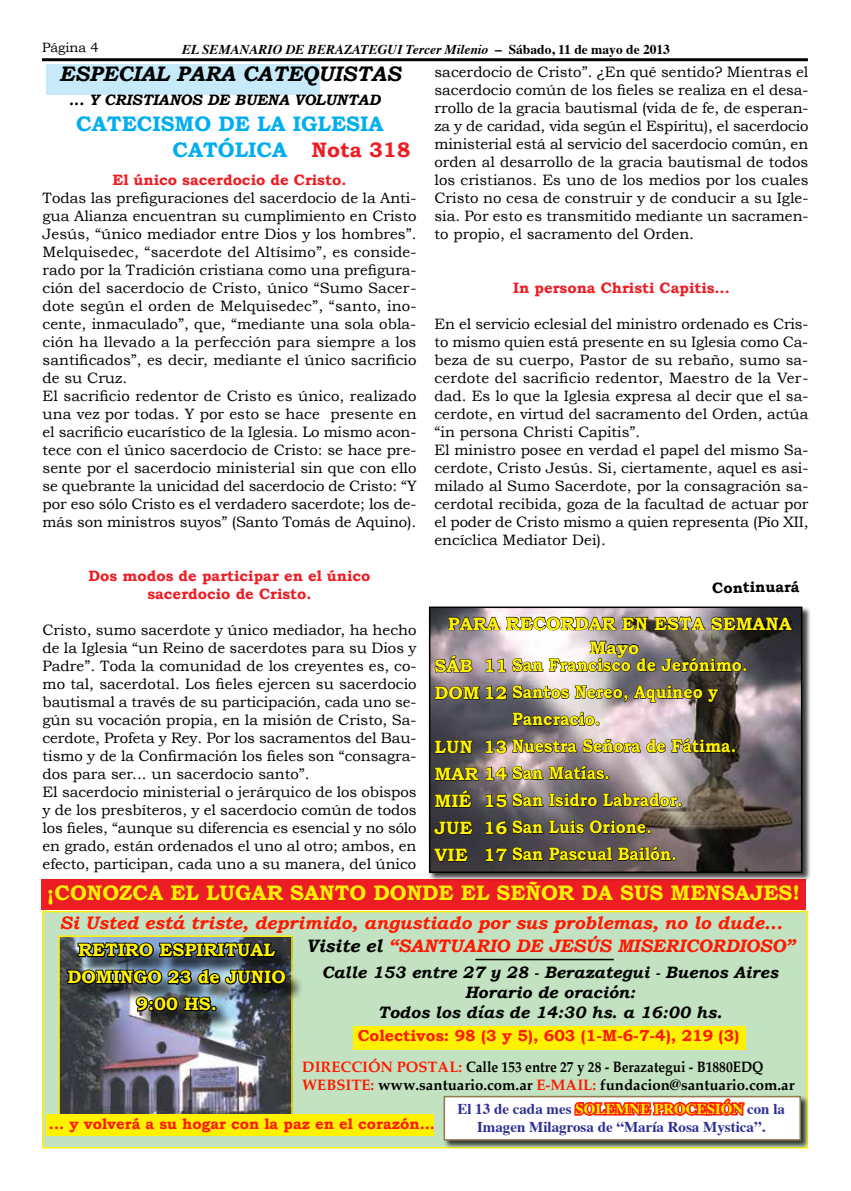
<style>
.page{position:relative;width:851px;height:1191px;background:#fff}
.page>*{position:absolute;margin:0;border:0;box-sizing:border-box;transform-origin:0 0}
.t1{font:700 21px "Bookman Old Style";color:#fff200}
.t2{font:700 21px/25.2px "Bookman Old Style";color:#00aeef}
.t3{font:italic 700 21px "Bookman Old Style";color:#000}
.t4{font:700 18px/27px "Bookman Old Style";color:#fff200}
.t5{font:italic 700 18px "Bookman Old Style";color:#ff1900}
.t6{font:700 18px "Bookman Old Style";color:#fff200;scale:.9 1}
.t7{font:italic 700 16.5px/19.8px "Bookman Old Style";color:#000;text-align:center}
.t8{font:700 15.9px "Bookman Old Style";color:#ff1900}
.t9{font:15px/18px "Bookman Old Style";color:#000}
.t10{font:700 15px/18px "Palatino";color:#000;scale:.9 1}
.t11{font:700 15px/18px "Bookman Old Style";color:#ed1d24;text-align:center}
.t12{font:700 15px/18px "Times";color:#2e3092;text-align:center}
.t13{font:700 15px "Bookman Old Style";color:#ff1900}
.t14{font:italic 700 15px "Bookman Old Style";color:#000}
.t15{font:700 15px "Bookman Old Style";letter-spacing:-.005em;color:#000}
.t16{font:italic 700 13.5px "Times";color:#000}
.t17{font:13.5px "Bookman Old Style";color:#000}
.s1{font-style:normal}
.s2{color:#ed1d24}
.s3{color:#000}
.s4{color:#ff1900}
.s5{color:#fff200}
</style>
<div class="page">
<hr style="left:42px;top:58px;width:765px;height:3px;background:#000">
<div style="left:41px;top:879px;width:764px;height:30px;background:#ed1d24"></div>
<div style="left:42px;top:911px;width:765px;height:237px;background:#c3e2c2;border:2px solid #fff200"></div>
<div style="left:443px;top:1095px;width:366px;height:54px;background:#000;opacity:.75"></div>
<div style="left:443px;top:1095px;width:357px;height:45px;background:#fff;border:2px solid #94784e"></div>
<img style="left:61px;top:938px;width:229px;height:176px">
<div style="left:58px;top:935px;width:235px;height:198px;border:2px solid #fff200"></div>
<div style="left:353px;top:1026px;width:392px;height:23px;background:#fff200"></div>
<svg style="left:572px;top:1095px;width:174px;height:21px"></svg>
<hr style="left:475px;top:958px;width:138px;height:2px;background:#000">
<div style="left:46px;top:1114px;width:387px;height:21px;background:#fff200"></div>
<div style="left:46px;top:65px;width:273px;height:30px;background:#c7eafb"></div>
<div style="left:428px;top:606px;width:383px;height:275px;background:#000;opacity:.75"></div>
<img style="left:432px;top:609px;width:367px;height:261px">
<div style="left:429px;top:606px;width:373px;height:267px;border:2px solid #000"></div>
<svg style="left:448px;top:616px;width:200px;height:14px;background:#7f797d"></svg>
<svg style="left:654px;top:614px;width:138px;height:17px;background:#484547"></svg>
<svg style="left:434px;top:654px;width:38px;height:19px"></svg>
<svg style="left:434px;top:740px;width:39px;height:14px"></svg>
<svg style="left:434px;top:764px;width:45px;height:16px"></svg>
<svg style="left:434px;top:789px;width:38px;height:18px"></svg>
<svg style="left:433px;top:821px;width:40px;height:14px"></svg>
<svg style="left:433px;top:848px;width:35px;height:14px"></svg>
<svg style="left:434px;top:683px;width:285px;height:20px;background:#6b666b"></svg>
<svg style="left:512px;top:711px;width:88px;height:15px"></svg>
<svg style="left:485px;top:738px;width:250px;height:16px;background:#6e6568"></svg>
<svg style="left:485px;top:763px;width:124px;height:17px;background:#73686c"></svg>
<svg style="left:485px;top:792px;width:197px;height:16px;background:#5b5559"></svg>
<svg style="left:485px;top:819px;width:166px;height:15px;background:#3a363a"></svg>
<svg style="left:485px;top:846px;width:191px;height:15px;background:#3c3639"></svg>
<svg style="left:485px;top:638px;width:262px;height:34px"></svg>
<div style="left:70px;top:945px;width:234px;height:84px;background:#000;opacity:.75"></div>
<svg style="left:66px;top:940px;width:222px;height:47px;background:#333c47"></svg>
<svg style="left:134px;top:994px;width:84px;height:19px;background:#383e42"></svg>
<p class="t17" style="left:42px;top:39px;width:58px">Página 4</p>
<p class="t16" style="left:182px;top:37px;width:489px">EL SEMANARIO DE BERAZATEGUI Tercer Milenio <span class="s1">– Sábado, 11 de mayo de 2013</span></p>
<h1 class="t3" style="left:59px;top:61px;width:343px">ESPECIAL PARA CATEQUISTAS</h1>
<h1 class="t2" style="left:172px;top:111px;width:239px;text-indent:-96px">CATECISMO DE LA IGLESIA<br>CATÓLICA <span class="s2">Nota 318</span></h1>
<p class="t14" style="left:69px;top:91px;width:313px">... Y CRISTIANOS DE BUENA VOLUNTAD</p>
<p class="t11" style="left:113px;top:171px;width:235px">El único sacerdocio de Cristo.</p>
<p class="t9" style="left:43px;top:189px;width:375px">Todas las prefiguraciones del sacerdocio de la Anti&shy;gua Alianza encuentran su cumplimiento en Cristo Jesús, “único mediador entre Dios y los hombres”.<br>Melquisedec, “sacerdote del Altísimo”, es conside&shy;rado por la Tradición cristiana como una prefigura&shy;ción del sacerdocio de Cristo, único “Sumo Sacer&shy;dote según el orden de Melquisedec”, “santo, ino&shy;cente, inmaculado”, que, “mediante una sola obla&shy;ción ha llevado a la perfección para siempre a los santificados”, es decir, mediante el único sacrificio de su Cruz.<br>El sacrificio redentor de Cristo es único, realizado una vez por todas. Y por esto se hace presente en el sacrificio eucarístico de la Iglesia. Lo mismo acon&shy;tece con el único sacerdocio de Cristo: se hace pre&shy;sente por el sacerdocio ministerial sin que con ello se quebrante la unicidad del sacerdocio de Cristo: “Y por eso sólo Cristo es el verdadero sacerdote; los de&shy;más son ministros suyos” (Santo Tomás de Aquino).</p>
<p class="t11" style="left:89px;top:567px;width:283px">Dos modos de participar en el único sacerdocio de Cristo.</p>
<p class="t9" style="left:43px;top:621px;width:375px">Cristo, sumo sacerdote y único mediador, ha hecho de la Iglesia “un Reino de sacerdotes para su Dios y Padre”. Toda la comunidad de los creyentes es, co&shy;mo tal, sacerdotal. Los fieles ejercen su sacerdocio bautismal a través de su participación, cada uno se&shy;gún su vocación propia, en la misión de Cristo, Sa&shy;cerdote, Profeta y Rey. Por los sacramentos del Bau&shy;tismo y de la Confirmación los fieles son “consagra&shy;dos para ser... un sacerdocio santo”.<br>El sacerdocio ministerial o jerárquico de los obispos y de los presbíteros, y el sacerdocio común de todos los fieles, “aunque su diferencia es esencial y no sólo en grado, están ordenados el uno al otro; ambos, en efecto, participan, cada uno a su manera, del único</p>
<p class="t9" style="left:434px;top:63px;width:375px;text-align:justify">sacerdocio de Cristo”. ¿En qué sentido? Mientras el sacerdocio común de los fieles se realiza en el desa&shy;rrollo de la gracia bautismal (vida de fe, de esperan&shy;za y de caridad, vida según el Espíritu), el sacerdocio ministerial está al servicio del sacerdocio común, en orden al desarrollo de la gracia bautismal de todos los cristianos. Es uno de los medios por los cuales Cristo no cesa de construir y de conducir a su Igle&shy;sia. Por esto es transmitido mediante un sacramen&shy;to propio, el sacramento del Orden.</p>
<p class="t11" style="left:513px;top:279px;width:218px">In persona Christi Capitis...</p>
<p class="t9" style="left:434px;top:315px;width:375px">En el servicio eclesial del ministro ordenado es Cris&shy;to mismo quien está presente en su Iglesia como Ca&shy;beza de su cuerpo, Pastor de su rebaño, sumo sa&shy;cerdote del sacrificio redentor, Maestro de la Ver&shy;dad. Es lo que la Iglesia expresa al decir que el sa&shy;cerdote, en virtud del sacramento del Orden, actúa “in persona Christi Capitis”.<br>El ministro posee en verdad el papel del mismo Sa&shy;cerdote, Cristo Jesús. Si, ciertamente, aquel es asi&shy;milado al Sumo Sacerdote, por la consagración sa&shy;cerdotal recibida, goza de la facultad de actuar por el poder de Cristo mismo a quien representa (Pío XII, encíclica Mediator Dei).</p>
<p class="t15" style="left:712px;top:578px;width:89px">Continuará</p>
<p class="t4" style="left:448px;top:610px;width:345px">PARA RECORDAR EN ESTA SEMANA</p>
<p class="t4" style="left:434px;top:652px;width:285px;line-height:26.1px">SÁB<br>DOM 12 Santos Nereo, Aquineo y</p>
<p class="t4" style="left:434px;top:733px;width:177px;line-height:26.1px">LUN<br>MAR 14 San Matías.</p>
<p class="t4" style="left:434px;top:787px;width:39px;text-align:justify">MIÉ JUE VIE</p>
<p class="t4" style="left:589px;top:633px;width:51px">Mayo</p>
<p class="t4" style="left:483px;top:651px;width:265px">11 San Francisco de Jerónimo.</p>
<p class="t6" style="left:512px;top:708px;width:99px">Pancracio.</p>
<p class="t4" style="left:483px;top:732px;width:254px">13 Nuestra Señora de Fátima.</p>
<p class="t4" style="left:483px;top:786px;width:200px">15 San Isidro Labrador.<br>16 San Luis Orione.<br>17 San Pascual Bailón.</p>
<h1 class="t1" style="left:47px;top:880px;width:754px">¡CONOZCA EL LUGAR SANTO DONDE EL SEÑOR DA SUS MENSAJES!</h1>
<p class="t5" style="left:59px;top:911px;width:724px">Si Usted está triste, deprimido, angustiado por sus problemas, no lo dude...</p>
<p class="t4" style="left:67px;top:936px;width:220px;text-align:center">RETIRO ESPIRITUAL<br>DOMINGO 23 de JUNIO<br>9:00 HS.</p>
<p class="t5" style="left:306px;top:935px;width:490px"><span class="s3">Visite el</span> “SANTUARIO DE JESÚS MISERICORDIOSO”</p>
<p class="t7" style="left:322px;top:962px;width:457px">Calle 153 entre 27 y 28 - Berazategui - Buenos Aires<br>Horario de oración:<br>Todos los días de 14:30 hs. a 16:00 hs.</p>
<p class="t8" style="left:357px;top:1026px;width:383px">Colectivos: 98 (3 y 5), 603 (1-M-6-7-4), 219 (3)</p>
<p class="t10" style="left:302px;top:1058px;width:548px"><span class="s4">DIRECCIÓN POSTAL:</span> Calle 153 entre 27 y 28 - Berazategui - B1880EDQ<br><span class="s4">WEBSITE:</span> www.santuario.com.ar <span class="s4">E-MAIL:</span> fundacion@santuario.com.ar</p>
<p class="t13" style="left:49px;top:1114px;width:387px">... y volverá a su hogar con la paz en el corazón...</p>
<p class="t12" style="left:457px;top:1098px;width:329px">El 13 de cada mes <span class="s5">SOLEMNE PROCESIÓN</span> con la<br>Imagen Milagrosa de “María Rosa Mystica”.</p>
</div>
